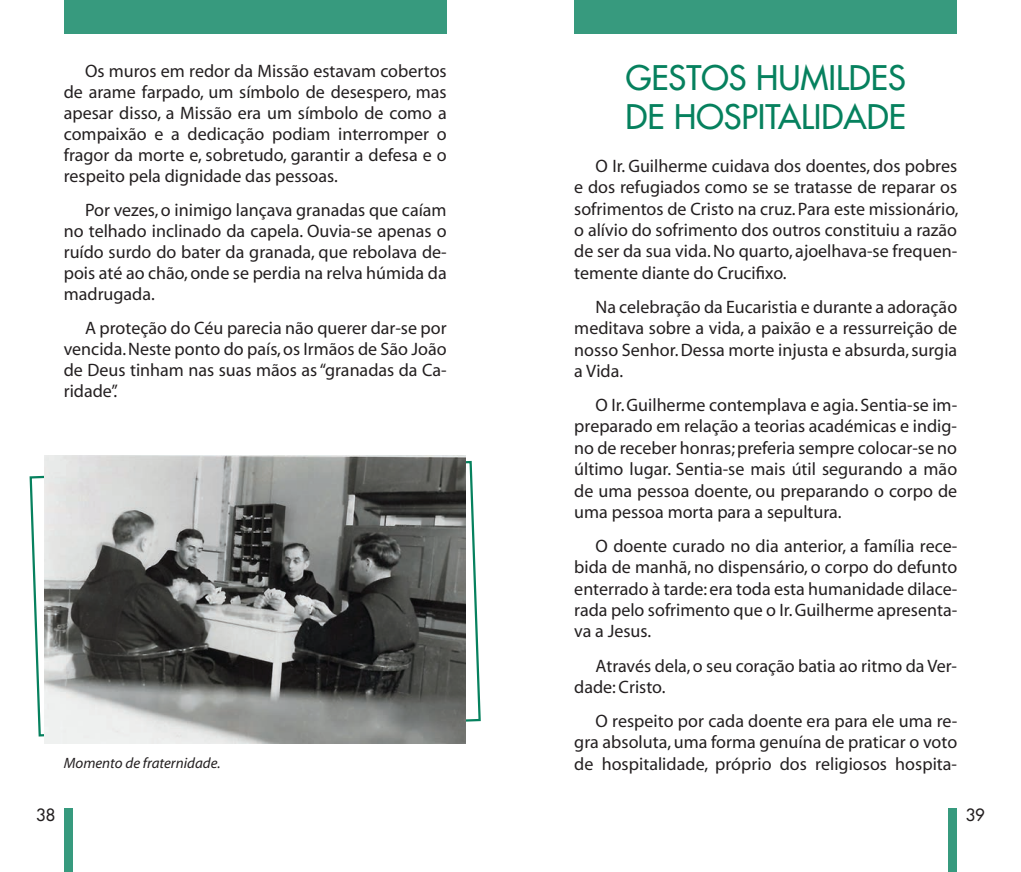
<style>
.page{position:relative;width:1021px;height:872px;background:#fff}
.page>*{position:absolute;margin:0;border:0;box-sizing:border-box;transform-origin:0 0}
.t1{font:33px/39.3px "Futura";color:#06815e}
.t2{font:18px/21.3px "Myriad";color:#231f20;text-align:justify}
.t3{font:16.5px "Futura";color:#231f20}
.t4{font:italic 15px "Myriad";color:#231f20}
</style>
<div class="page">
<div style="left:64px;top:808px;width:8px;height:64px;background:#379a7e"></div>
<div style="left:948px;top:808px;width:9px;height:64px;background:#379a7e"></div>
<div style="left:64px;top:0;width:382px;height:34px;background:#379a7e"></div>
<div style="left:574px;top:0;width:383px;height:34px;background:#379a7e"></div>
<svg style="left:29px;top:460px;width:452px;height:277px"></svg>
<img style="left:45px;top:456px;width:421px;height:287px">
<p class="t2" style="left:64px;top:62px;width:384px;text-indent:21px">Os muros em redor da Missão estavam cobertos de arame farpado, um símbolo de desespero, mas apesar disso, a Missão era um símbolo de como a compaixão e a dedicação podiam interromper o fragor da morte e, sobretudo, garantir a defesa e o respeito pela dignidade das pessoas.</p>
<p class="t2" style="left:64px;top:200px;width:384px;text-indent:21px">Por vezes, o inimigo lançava granadas que caíam no telhado inclinado da capela. Ouvia-se apenas o ruído surdo do bater da granada, que rebolava de&shy;pois até ao chão, onde se perdia na relva húmida da madrugada.</p>
<p class="t2" style="left:64px;top:318px;width:384px;text-indent:21px">A proteção do Céu parecia não querer dar-se por vencida. Neste ponto do país, os Irmãos de São João de Deus tinham nas suas mãos as “granadas da Ca&shy;ridade”.</p>
<h1 class="t1" style="left:625px;top:58px;width:282px">GESTOS HUMILDES<br>DE HOSPITALIDADE</h1>
<p class="t2" style="left:574px;top:156px;width:385px;text-indent:21px">O Ir. Guilherme cuidava dos doentes, dos pobres e dos refugiados como se se tratasse de reparar os sofrimentos de Cristo na cruz. Para este missionário, o alívio do sofrimento dos outros constituiu a razão de ser da sua vida. No quarto, ajoelhava-se frequen&shy;temente diante do Crucifixo.</p>
<p class="t2" style="left:574px;top:297px;width:384px;text-indent:21px">Na celebração da Eucaristia e durante a adoração meditava sobre a vida, a paixão e a ressurreição de nosso Senhor. Dessa morte injusta e absurda, surgia a Vida.</p>
<p class="t2" style="left:574px;top:395px;width:384px;text-indent:21px">O Ir. Guilherme contemplava e agia. Sentia-se im&shy;preparado em relação a teorias académicas e indig&shy;no de receber honras; preferia sempre colocar-se no último lugar. Sentia-se mais útil segurando a mão de uma pessoa doente, ou preparando o corpo de uma pessoa morta para a sepultura.</p>
<p class="t2" style="left:574px;top:536px;width:384px;text-indent:21px">O doente curado no dia anterior, a família rece&shy;bida de manhã, no dispensário, o corpo do defunto enterrado à tarde: era toda esta humanidade dilace&shy;rada pelo sofrimento que o Ir. Guilherme apresenta&shy;va a Jesus.</p>
<p class="t2" style="left:574px;top:655px;width:384px;text-indent:21px">Através dela, o seu coração batia ao ritmo da Ver&shy;dade: Cristo.</p>
<p class="t2" style="left:574px;top:711px;width:384px;text-align:right">O respeito por cada doente era para ele uma re&shy;gra absoluta, uma forma genuína de praticar o voto</p>
<p class="t4" style="left:64px;top:756px;width:158px">Momento de fraternidade.</p>
<p class="t2" style="left:574px;top:754px;width:384px">de hospitalidade, próprio dos religiosos hospita-</p>
<p class="t3" style="left:36px;top:804px;width:21px">38</p>
<p class="t3" style="left:965px;top:804px;width:21px">39</p>
</div>
